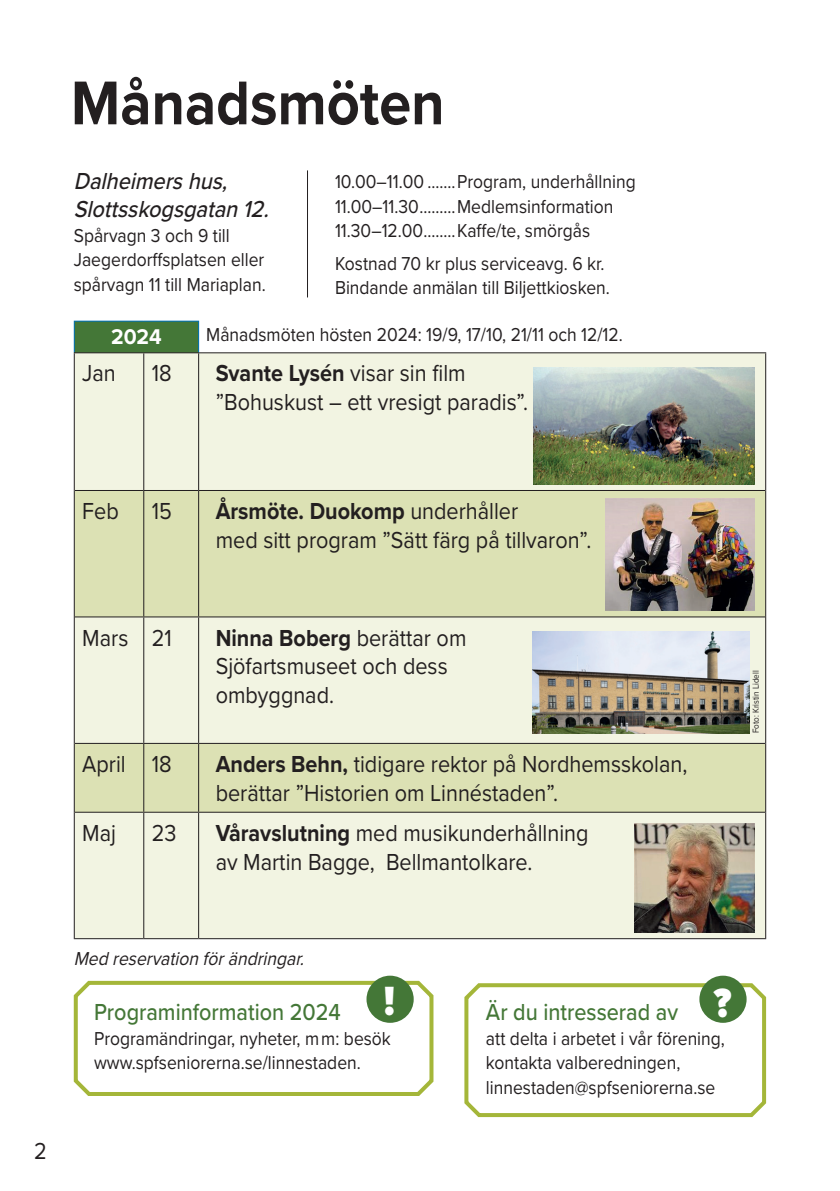
<style>
.page{position:relative;width:840px;height:1191px;background:#fff}
.page>*{position:absolute;margin:0;border:0;box-sizing:border-box;transform-origin:0 0}
.t1{font:700 64px "Proxima Nova";color:#231f20;scale:.9 1}
.t2{font:900 42.4px "Proxima Nova";color:#fff;scale:.95 1}
.t3{font:24px/28.8px "Proxima Nova";color:#231f20;scale:.9 1}
.t4{font:500 24px "Proxima Nova";color:#447737;scale:.9 1}
.t5{font:italic 500 24px/28px "Proxima Nova";color:#231f20;scale:.9 1}
.t6{font:700 22px "Proxima Nova";color:#fff;scale:.95 1}
.t7{font:19.4px/24.6px "Proxima Nova";color:#231f20;scale:.9 1}
.t8{font:italic 19.4px "Proxima Nova";color:#231f20;scale:.9 1}
.t9{font:9px "Proxima Nova";color:#231f20;scale:.9 1}
.s1{font-weight:700}
</style>
<div class="page">
<div style="left:74px;top:321px;width:124px;height:32px;background:#447737"></div>
<div style="left:75px;top:353px;width:689px;height:585px;background:#f2f4e2"></div>
<svg style="left:75px;top:491px;width:689px;height:320px;fill:#dce1b4"></svg>
<hr style="left:75px;top:490px;width:69px;height:1px;background:#231f20">
<hr style="left:144px;top:490px;width:54px;height:1px;background:#231f20">
<hr style="left:198px;top:490px;width:566px;height:1px;background:#231f20">
<hr style="left:75px;top:616px;width:69px;height:1px;background:#231f20">
<hr style="left:144px;top:616px;width:54px;height:1px;background:#231f20">
<hr style="left:198px;top:616px;width:566px;height:1px;background:#231f20">
<hr style="left:75px;top:743px;width:69px;height:1px;background:#231f20">
<hr style="left:144px;top:743px;width:54px;height:1px;background:#231f20">
<hr style="left:198px;top:743px;width:566px;height:1px;background:#231f20">
<hr style="left:75px;top:811px;width:69px;height:1px;background:#231f20">
<hr style="left:144px;top:811px;width:54px;height:1px;background:#231f20">
<hr style="left:198px;top:811px;width:566px;height:1px;background:#231f20">
<hr style="left:74px;top:938px;width:70px;height:1px;background:#231f20">
<hr style="left:144px;top:938px;width:54px;height:1px;background:#231f20">
<hr style="left:198px;top:938px;width:567px;height:1px;background:#231f20">
<hr style="left:143px;top:353px;width:1px;height:137px;background:#231f20">
<hr style="left:198px;top:353px;width:1px;height:137px;background:#231f20">
<hr style="left:143px;top:491px;width:1px;height:125px;background:#231f20">
<hr style="left:198px;top:491px;width:1px;height:125px;background:#231f20">
<hr style="left:143px;top:617px;width:1px;height:126px;background:#231f20">
<hr style="left:198px;top:617px;width:1px;height:126px;background:#231f20">
<hr style="left:143px;top:744px;width:1px;height:67px;background:#231f20">
<hr style="left:198px;top:744px;width:1px;height:67px;background:#231f20">
<hr style="left:143px;top:812px;width:1px;height:126px;background:#231f20">
<hr style="left:198px;top:812px;width:1px;height:126px;background:#231f20">
<hr style="left:74px;top:321px;width:70px;height:1px;background:#0072bc">
<hr style="left:74px;top:322px;width:1px;height:30px;background:#0072bc">
<hr style="left:144px;top:321px;width:55px;height:1px;background:#0072bc">
<hr style="left:198px;top:322px;width:1px;height:30px;background:#0072bc">
<hr style="left:74px;top:352px;width:70px;height:1px;background:#231f20">
<hr style="left:74px;top:353px;width:1px;height:137px;background:#231f20">
<hr style="left:144px;top:352px;width:54px;height:1px;background:#231f20">
<hr style="left:198px;top:352px;width:567px;height:1px;background:#231f20">
<hr style="left:764px;top:353px;width:1px;height:137px;background:#231f20">
<hr style="left:74px;top:490px;width:1px;height:127px;background:#231f20">
<hr style="left:764px;top:490px;width:1px;height:127px;background:#231f20">
<hr style="left:74px;top:617px;width:1px;height:126px;background:#231f20">
<hr style="left:764px;top:617px;width:1px;height:126px;background:#231f20">
<hr style="left:74px;top:743px;width:1px;height:69px;background:#231f20">
<hr style="left:764px;top:743px;width:1px;height:69px;background:#231f20">
<hr style="left:74px;top:812px;width:1px;height:126px;background:#231f20">
<hr style="left:764px;top:812px;width:1px;height:126px;background:#231f20">
<hr style="left:307px;top:170px;width:1px;height:127px;background:#231f20">
<svg style="left:73px;top:979px;width:361px;height:117px"></svg>
<svg style="left:464px;top:979px;width:303px;height:139px"></svg>
<div style="left:366px;top:975px;width:47px;height:47px;background:#447737;border-radius:50%"></div>
<div style="left:699px;top:975px;width:47px;height:47px;background:#447737;border-radius:50%"></div>
<img style="left:533px;top:367px;width:221px;height:117px">
<img style="left:605px;top:498px;width:149px;height:113px">
<img style="left:531px;top:631px;width:217px;height:102px">
<img style="left:634px;top:823px;width:120px;height:109px">
<h1 class="t1" style="left:71px;top:55px;width:416px">Månadsmöten</h1>
<p class="t5" style="left:74px;top:166px;width:226px">Dalheimershus,<br>Slottsskogsgatan12.</p>
<p class="t7" style="left:74px;top:222px;width:215px">Spårvagn 3 och 9 till<br>Jaegerdorffsplatsen eller spårvagn 11 till Mariaplan.</p>
<p class="t7" style="left:335px;top:169px;width:335px">10.00–11.00 .......Program, underhållning<br>11.00–11.30.........Medlemsinformation<br>11.30–12.00........Kaffe/te, smörgås</p>
<p class="t7" style="left:335px;top:250px;width:306px">Kostnad 70 kr plus serviceavg. 6 kr.<br>Bindande anmälan till Biljettkiosken.</p>
<p class="t7" style="left:206px;top:322px;width:464px">Månadsmöten hösten 2024: 19/9, 17/10, 21/11 och 12/12.</p>
<p class="t6" style="left:111px;top:320px;width:55px">2024</p>
<p class="t3" style="left:82px;top:358px;width:39px">Jan</p>
<p class="t3" style="left:152px;top:358px;width:24px">18</p>
<p class="t3" style="left:215px;top:358px;width:348px"><span class="s1">Svante Lysén</span> visar sin film ”Bohuskust – ett vresigt paradis”.</p>
<p class="t3" style="left:82px;top:495px;width:42px">Feb</p>
<p class="t3" style="left:152px;top:495px;width:24px">15</p>
<p class="t3" style="left:215px;top:495px;width:418px"><span class="s1">Årsmöte. Duokomp</span> underhåller<br>med sitt program ”Sätt färg på tillvaron”.</p>
<p class="t3" style="left:82px;top:622px;width:101px">Mars 21</p>
<p class="t3" style="left:215px;top:622px;width:280px"><span class="s1">Ninna Boberg</span> berättar om<br>Sjöfartsmuseet och dess ombyggnad.</p>
<p class="t3" style="left:82px;top:748px;width:101px">April 18</p>
<p class="t3" style="left:215px;top:748px;width:525px"><span class="s1">Anders Behn,</span> tidigare rektor på Nordhemsskolan, berättar ”Historien om Linnéstaden”.</p>
<p class="t3" style="left:82px;top:817px;width:39px">Maj</p>
<p class="t3" style="left:152px;top:817px;width:29px">23</p>
<p class="t3" style="left:215px;top:817px;width:415px"><span class="s1">Våravslutning</span> med musikunderhållning av Martin Bagge, Bellmantolkare.</p>
<p class="t9" style="left:748px;top:733px;width:71px;rotate:-90deg">Foto: Kristin Lidell</p>
<p class="t3" style="left:34px;top:1135px;width:16px">2</p>
<p class="t8" style="left:74px;top:944px;width:263px">Medreservationförändringar.</p>
<h2 class="t2" style="left:383px;top:969px;width:13px">!</h2>
<h2 class="t2" style="left:713px;top:971px;width:21px">?</h2>
<p class="t4" style="left:485px;top:994px;width:215px">Är du intresserad av</p>
<p class="t7" style="left:485px;top:1025px;width:267px">att delta i arbetet i vår förening, kontakta valberedningen, linnestaden@spfseniorerna.se</p>
<p class="t4" style="left:94px;top:994px;width:276px">Programinformation 2024</p>
<p class="t7" style="left:94px;top:1025px;width:331px">Programändringar, nyheter, mm: besök www.spfseniorerna.se/linnestaden.</p>
</div>
